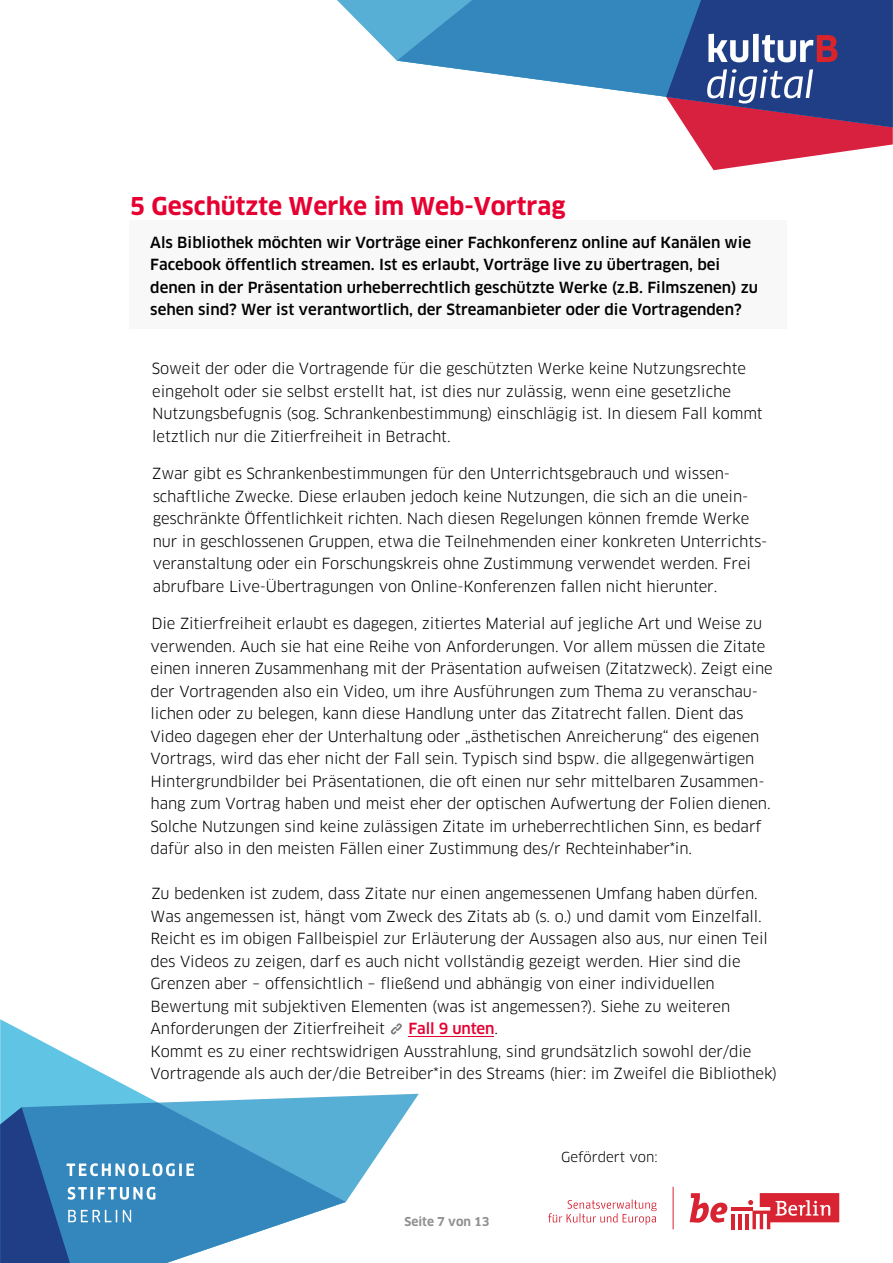
<style>
.page{position:relative;width:893px;height:1263px;background:#fff}
.page>*{position:absolute;margin:0;border:0;box-sizing:border-box;transform-origin:0 0}
.t1{font:700 24px "Clan Pro";color:#e60032}
.t2{font:15px/22.5px "Clan Pro";letter-spacing:-.01em;color:#000}
.t3{font:500 15px/22.5px "Clan Pro";color:#000}
.t4{font:13.5px "Clan Pro";color:#000}
.t5{font:700 12px "Clan Pro";color:#929292}
.s1{font-weight:500;color:#e60032}
</style>
<div class="page">
<svg style="left:337px;top:0;width:60px;height:61px"></svg>
<svg style="left:397px;top:0;width:269px;height:97px;fill:#3487bc"></svg>
<svg style="left:0;top:1019px;width:142px;height:75px"></svg>
<svg style="left:0;top:1094px;width:419px;height:108px"></svg>
<svg style="left:0;top:1102px;width:346px;height:152px"></svg>
<svg style="left:0;top:1107px;width:194px;height:156px;background:#397cb3"></svg>
<svg style="left:666px;top:0;width:227px;height:170px;background:#72598a"></svg>
<svg style="left:690px;top:1193px;width:37px;height:30px"></svg>
<hr style="left:731px;top:1214px;width:3px;height:15px;background:#d82332">
<hr style="left:738px;top:1214px;width:3px;height:15px;background:#d82332">
<hr style="left:745px;top:1214px;width:4px;height:15px;background:#d82332">
<hr style="left:731px;top:1207px;width:21px;height:3px;background:#d82332">
<svg style="left:748px;top:1193px;width:91px;height:36px"></svg>
<hr style="left:673px;top:1187px;width:1px;height:42px;background:#d82332">
<svg style="left:548px;top:1199px;width:90px;height:23px"></svg>
<hr style="left:409px;top:1036px;width:85px;height:1px;background:#e60032">
<div style="left:129px;top:220px;width:657px;height:109px;background:#f8f8f8"></div>
<svg style="left:390px;top:1023px;width:12px;height:11px"></svg>
<h1 class="t1" style="left:130px;top:192px;width:437px">5 Geschützte Werke im Web-Vortrag</h1>
<p class="t3" style="left:150px;top:231px;width:609px">Als Bibliothek möchten wir Vorträge einer Fachkonferenz online auf Kanälen wie Facebook öffentlich streamen. Ist es erlaubt, Vorträge live zu übertragen, bei denen in der Präsentation urheberrechtlich geschützte Werke (z.B. Filmszenen) zu sehen sind? Wer ist verantwortlich, der Streamanbieter oder die Vortragenden?</p>
<p class="t2" style="left:152px;top:358px;width:612px">Soweit der oder die Vortragende für die geschützten Werke keine Nutzungsrechte eingeholt oder sie selbst erstellt hat, ist dies nur zulässig, wenn eine gesetzliche Nutzungsbefugnis (sog. Schrankenbestimmung) einschlägig ist. In diesem Fall kommt letztlich nur die Zitierfreiheit in Betracht.</p>
<p class="t2" style="left:152px;top:463px;width:617px">Zwar gibt es Schrankenbestimmungen für den Unterrichtsgebrauch und wissen&shy;schaftliche Zwecke. Diese erlauben jedoch keine Nutzungen, die sich an die unein&shy;geschränkte Öffentlichkeit richten. Nach diesen Regelungen können fremde Werke nur in geschlossenen Gruppen, etwa die Teilnehmenden einer konkreten Unterrichts&shy;veranstaltung oder ein Forschungskreis ohne Zustimmung verwendet werden. Frei abrufbare Live-Übertragungen von Online-Konferenzen fallen nicht hierunter.</p>
<p class="t2" style="left:151px;top:613px;width:624px">Die Zitierfreiheit erlaubt es dagegen, zitiertes Material auf jegliche Art und Weise zu verwenden. Auch sie hat eine Reihe von Anforderungen. Vor allem müssen die Zitate einen inneren Zusammenhang mit der Präsentation aufweisen (Zitatzweck). Zeigt eine der Vortragenden also ein Video, um ihre Ausführungen zum Thema zu veranschau&shy;lichen oder zu belegen, kann diese Handlung unter das Zitatrecht fallen. Dient das Video dagegen eher der Unterhaltung oder „ästhetischen Anreicherung“ des eigenen Vortrags, wird das eher nicht der Fall sein. Typisch sind bspw. die allgegenwärtigen Hintergrundbilder bei Präsentationen, die oft einen nur sehr mittelbaren Zusammen&shy;hang zum Vortrag haben und meist eher der optischen Aufwertung der Folien dienen.<br>Solche Nutzungen sind keine zulässigen Zitate im urheberrechtlichen Sinn, es bedarf dafür also in den meisten Fällen einer Zustimmung des/r Rechteinhaber*in.</p>
<p class="t2" style="left:151px;top:883px;width:619px">Zu bedenken ist zudem, dass Zitate nur einen angemessenen Umfang haben dürfen.<br>Was angemessen ist, hängt vom Zweck des Zitats ab (s. o.) und damit vom Einzelfall.<br>Reicht es im obigen Fallbeispiel zur Erläuterung der Aussagen also aus, nur einen Teil des Videos zu zeigen, darf es auch nicht vollständig gezeigt werden. Hier sind die Grenzen aber – offensichtlich – fließend und abhängig von einer individuellen Bewertung mit subjektiven Elementen (was ist angemessen?). Siehe zu weiteren Anforderungen der Zitierfreiheit</p>
<p class="t2" style="left:151px;top:1017px;width:628px;text-indent:258px"><span class="s1">Fall 9 unten</span>.<br>Kommt es zu einer rechtswidrigen Ausstrahlung, sind grundsätzlich sowohl der/die<br>Vortragende als auch der/die Betreiber*in des Streams (hier: im Zweifel die Bibliothek)</p>
<p class="t5" style="left:404px;top:1215px;width:87px">Seite 7 von 13</p>
<p class="t4" style="left:561px;top:1149px;width:98px">Gefördert von:</p>
</div>
